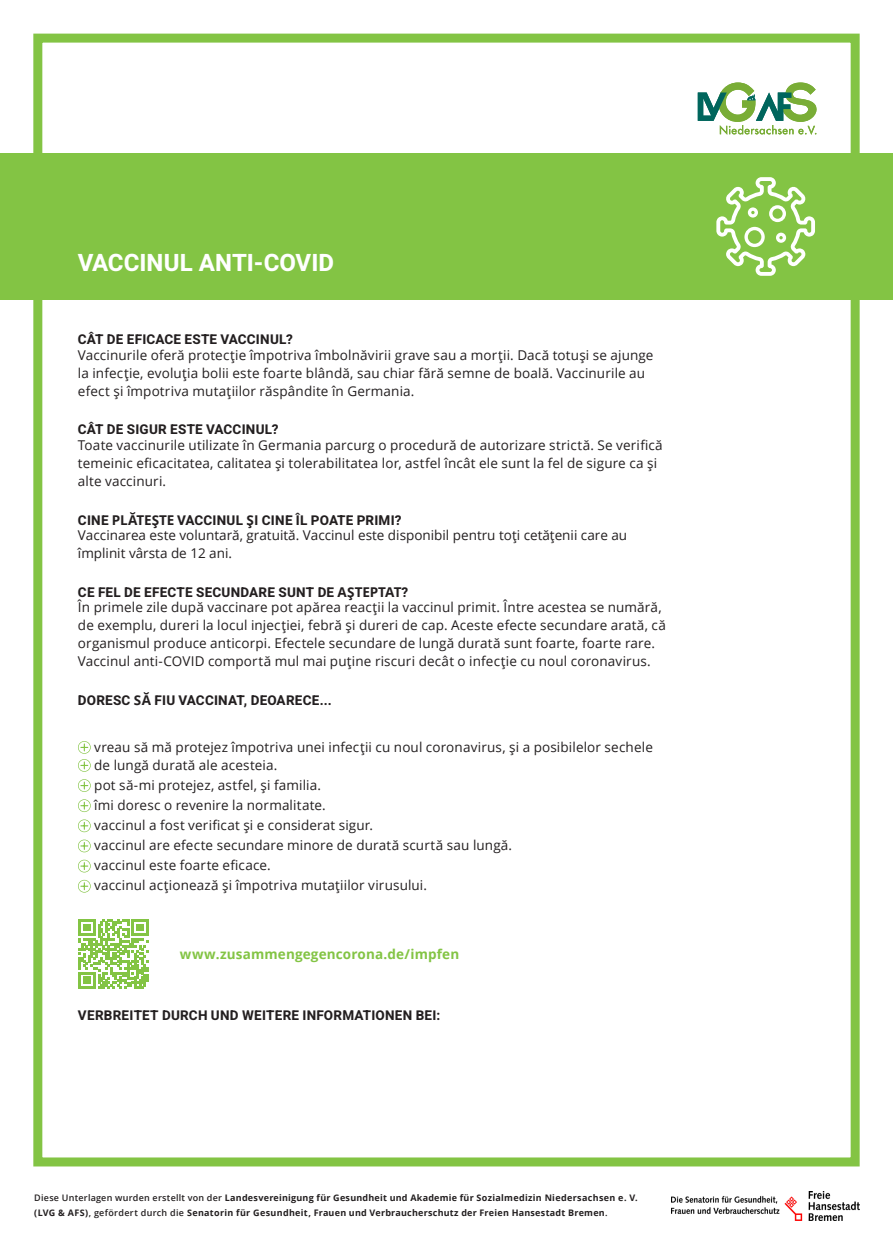
<style>
.page{position:relative;width:893px;height:1259px;background:#fff}
.page>*{position:absolute;margin:0;border:0;box-sizing:border-box;transform-origin:0 0}
.t1{font:700 24px "Heebo";color:#fff}
.Subhead-Heebo{font:13.5px/17.9px "Open Sans";letter-spacing:.01em;color:#231f20}
.Fließtext_Open_Sans{font:13.5px/18px "Open Sans";letter-spacing:.01em;color:#231f20}
.Subhead-Heebo-2{font:700 13.5px "Heebo";letter-spacing:.015em;color:#231f20}
.Fließtext_Open_Sans-2{font:700 13.5px "Open Sans";letter-spacing:.01em;color:#83c444}
.t2{font:700 9px/15px "Open Sans";letter-spacing:.03em;color:#231f20}
.s1{font-family:"Heebo";font-weight:700}
.s2{font-weight:700}
.s3{font-family:"Open Sans"}
.s4{font-weight:600}
</style>
<div class="page">
<img style="left:672px;top:1191px;width:188px;height:29px">
<div style="left:33px;top:34px;width:827px;height:1132px;border:9px solid #83c444"></div>
<svg style="left:79px;top:919px;width:70px;height:70px"></svg>
<div style="left:0;top:153px;width:893px;height:147px;background:#83c444"></div>
<svg style="left:78px;top:741px;width:13px;height:31px"></svg>
<svg style="left:78px;top:779px;width:13px;height:13px"></svg>
<svg style="left:78px;top:799px;width:13px;height:13px"></svg>
<svg style="left:78px;top:819px;width:13px;height:13px"></svg>
<svg style="left:78px;top:839px;width:13px;height:13px"></svg>
<svg style="left:78px;top:859px;width:13px;height:13px"></svg>
<svg style="left:78px;top:880px;width:13px;height:12px"></svg>
<svg style="left:698px;top:82px;width:118px;height:53px"></svg>
<svg style="left:716px;top:177px;width:99px;height:99px"></svg>
<p class="t1" style="left:78px;top:246px;width:258px">VACCINUL ANTI-COVID</p>
<h1 class="t1" style="left:78px;top:246px;width:357px">DIE COVID-19-SCHUTZIMPFUNG</h1>
<p class="Subhead-Heebo" style="left:78px;top:331px;width:577px;line-height:15.8px"><span class="s1">CÂT DE EFICACE ESTE VACCINUL?<br></span>Vaccinurile oferă protecție împotriva îmbolnăvirii grave sau a morții. Dacă totuși se ajunge</p>
<p class="Subhead-Heebo" style="left:78px;top:364px;width:569px">la infecție, evoluția bolii este foarte blândă, sau chiar fără semne de boală. Vaccinurile au efect și împotriva mutațiilor răspândite în Germania.</p>
<p class="Subhead-Heebo" style="left:78px;top:421px;width:586px;line-height:15.8px"><span class="s1">CÂT DE SIGUR ESTE VACCINUL?<br></span>Toate vaccinurile utilizate în Germania parcurg o procedură de autorizare strictă. Se verifică</p>
<p class="Subhead-Heebo" style="left:78px;top:454px;width:581px">temeinic eficacitatea, calitatea și tolerabilitatea lor, astfel încât ele sunt la fel de sigure ca și alte vaccinuri.</p>
<p class="Subhead-Heebo" style="left:78px;top:511px;width:551px;line-height:15.6px"><span class="s1">CINE</span> <span class="s2">PLĂTEŞTE</span> <span class="s1">VACCINUL</span> <span class="s2">ŞI</span> <span class="s1">CINE ÎL POATE PRIMI?<br></span>Vaccinarea este voluntară, gratuită. Vaccinul este disponibil pentru toți cetățenii care au</p>
<p class="Subhead-Heebo" style="left:78px;top:544px;width:156px">împlinit vârsta de 12 ani.</p>
<p class="Subhead-Heebo" style="left:78px;top:583px;width:585px;line-height:15.8px"><span class="s1">CE FEL DE EFECTE SECUNDARE SUNT DE</span> <span class="s2">AŞTEPTAT</span><span class="s1">?<br></span>În primele zile după vaccinare pot apărea reacții la vaccinul primit. Între acestea se numără,</p>
<p class="Subhead-Heebo" style="left:78px;top:616px;width:589px">de exemplu, dureri la locul injecției, febră și dureri de cap. Aceste efecte secundare arată, că organismul produce anticorpi. Efectele secundare de lungă durată sunt foarte, foarte rare.<br>Vaccinul anti-COVID comportă mul mai puține riscuri decât o infecție cu noul coronavirus.</p>
<p class="Subhead-Heebo-2" style="left:78px;top:690px;width:255px">DORESC <span class="s3">SĂ</span> FIU VACCINAT, DEOARECE...</p>
<p class="Fließtext_Open_Sans" style="left:94px;top:737px;width:560px">vreau să mă protejez împotriva unei infecţii cu noul coronavirus, şi a posibilelor sechele de lungă durată ale acesteia.</p>
<p class="Fließtext_Open_Sans" style="left:94px;top:775px;width:228px">pot să-mi protejez, astfel, şi familia.</p>
<p class="Fließtext_Open_Sans" style="left:94px;top:795px;width:233px">îmi doresc o revenire la normalitate.</p>
<p class="Fließtext_Open_Sans" style="left:94px;top:816px;width:280px">vaccinul a fost verificat şi e considerat sigur.</p>
<p class="Fließtext_Open_Sans" style="left:94px;top:836px;width:419px">vaccinul are efecte secundare minore de durată scurtă sau lungă.</p>
<p class="Fließtext_Open_Sans" style="left:94px;top:856px;width:178px">vaccinul este foarte eficace.</p>
<p class="Fließtext_Open_Sans" style="left:94px;top:876px;width:334px">vaccinul acţionează şi împotriva mutaţiilor virusului.</p>
<p class="Fließtext_Open_Sans-2" style="left:180px;top:944px;width:281px">www.zusammengegencorona.de/impfen</p>
<p class="Subhead-Heebo-2" style="left:78px;top:1006px;width:364px">VERBREITET DURCH UND WEITERE INFORMATIONEN BEI:</p>
<p class="t2" style="left:34px;top:1190px;width:605px"><span class="s4">Diese Unterlagen wurden erstellt von der</span> Landesvereinigung für Gesundheit und Akademie für Sozialmedizin Niedersachsen e. V. (LVG &amp; AFS)<span class="s4">, gefördert durch die</span> Senatorin für Gesundheit, Frauen und Verbraucherschutz der Freien Hansestadt Bremen<span class="s4">.</span></p>
</div>
